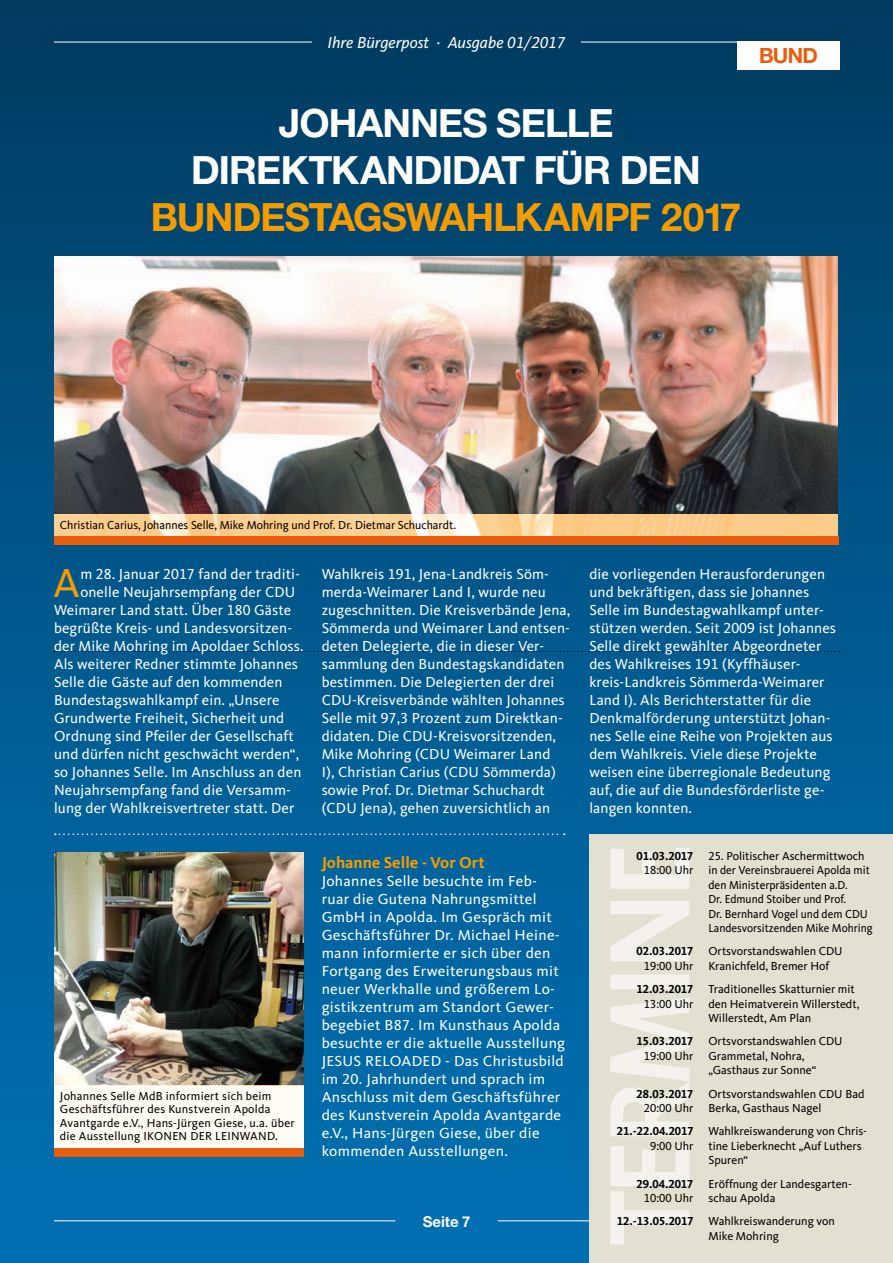
<style>
.page{position:relative;width:893px;height:1263px;background:#fff}
.page>*{position:absolute;margin:0;border:0;box-sizing:border-box;transform-origin:0 0}
.t1{font:42px "CDU Kievit Tab";color:#f49b00}
.t2{font:700 39px/46.8px "CDU Helvetica";letter-spacing:.015em;color:#fff;text-align:center}
.t3{font:700 39px "CDU Helvetica";letter-spacing:.01em;color:#f49b00}
.t4{font:700 21px "CDU Helvetica";color:#e95d0f}
.t5{font:italic 16.5px "CDU Kievit Tab";color:#fff}
.t6{font:700 16.5px "CDU Kievit Tab";color:#f49b00}
.t7{font:15px/18px "CDU Kievit Tab";letter-spacing:.01em;color:#fff}
.t8{font:700 15px "CDU Helvetica";color:#fff}
.t9{font:12px/14.4px "CDU Kievit Tab";color:#000}
.t10{font:12px/13.5px "CDU Kievit Tab";letter-spacing:.02em;color:#000}
.t11{font:12px/14.4px "CDU Kievit Tab";color:#000;scale:.96 1}
.t12{font:700 12px "CDU Kievit Tab";color:#000}
.s1{font-weight:700}
</style>
<div class="page">
<div style="left:0;top:0;width:893px;height:1263px;background:linear-gradient(to bottom,#003d62,#0073b6)"></div>
<hr style="left:54px;top:42px;width:258px;height:1px;background:#fff">
<hr style="left:581px;top:42px;width:258px;height:1px;background:#fff">
<hr style="left:54px;top:1220px;width:341px;height:1px;background:#fff">
<hr style="left:497px;top:1220px;width:342px;height:1px;background:#fff">
<svg style="left:54px;top:651px;width:786px;height:1px"></svg>
<svg style="left:55px;top:833px;width:510px;height:2px"></svg>
<div style="left:737px;top:42px;width:102px;height:28px;background:#fff"></div>
<img style="left:54px;top:256px;width:784px;height:259px">
<svg style="left:54px;top:515px;width:784px;height:21px;background:#fbd297"></svg>
<div style="left:54px;top:536px;width:785px;height:9px;background:#e95d0f"></div>
<img style="left:54px;top:852px;width:250px;height:233px">
<div style="left:54px;top:1085px;width:250px;height:63px;background:#fffbf5"></div>
<div style="left:54px;top:1148px;width:250px;height:9px;background:#e95d0f"></div>
<div style="left:589px;top:834px;width:304px;height:429px;background:#e2e0d0"></div>
<svg style="left:610px;top:848px;width:79px;height:396px"></svg>
<p class="t5" style="left:327px;top:33px;width:239px">Ihre Bürgerpost · Ausgabe 01/2017</p>
<h2 class="t2" style="left:192px;top:99px;width:510px">JOHANNES SELLE<br>DIREKTKANDIDAT FÜR DEN</h2>
<h2 class="t3" style="left:152px;top:193px;width:590px">BUNDESTAGSWAHLKAMPF 2017</h2>
<h3 class="t4" style="left:759px;top:43px;width:60px">BUND</h3>
<p class="t9" style="left:60px;top:518px;width:398px">Christian Carius, Johannes Selle, Mike Mohring und Prof. Dr. Dietmar Schuchardt.</p>
<h1 class="t1" style="left:53px;top:559px;width:28px">A</h1>
<p class="t7" style="left:80px;top:565px;width:221px">m 28. Januar 2017 fand der traditi-</p>
<p class="t7" style="left:322px;top:565px;width:250px">Wahlkreis 191, Jena-Landkreis Söm&shy;merda-Weimarer Land I, wurde neu zugeschnitten. Die Kreisverbände Jena, Sömmerda und Weimarer Land entsen&shy;deten Delegierte, die in dieser Ver&shy;sammlung den Bundestagskandidaten bestimmen. Die Delegierten der drei CDU-Kreisverbände wählten Johannes Selle mit 97,3 Prozent zum Direktkan&shy;didaten. Die CDU-Kreisvorsitzenden, Mike Mohring (CDU Weimarer Land<br>I), Christian Carius (CDU Sömmerda) sowie Prof. Dr. Dietmar Schuchardt (CDU Jena), gehen zuversichtlich an</p>
<p class="t7" style="left:589px;top:565px;width:248px">die vorliegenden Herausforderungen und bekräftigen, dass sie Johannes Selle im Bundestagwahlkampf unter&shy;stützen werden. Seit 2009 ist Johannes Selle direkt gewählter Abgeordneter des Wahlkreises 191 (Kyffhäuser&shy;kreis-Landkreis Sömmerda-Weimarer Land I). Als Berichterstatter für die Denkmalförderung unterstützt Johan&shy;nes Selle eine Reihe von Projekten aus dem Wahlkreis. Viele diese Projekte weisen eine überregionale Bedeutung auf, die auf die Bundesförderliste ge&shy;langen konnten.</p>
<p class="t7" style="left:80px;top:583px;width:216px">onelle Neujahrsempfang der CDU</p>
<p class="t7" style="left:54px;top:601px;width:239px">Weimarer Land statt. Über 180 Gäste</p>
<p class="t7" style="left:54px;top:619px;width:240px">begrüßte Kreis- und Landesvorsitzen-</p>
<p class="t7" style="left:54px;top:637px;width:251px">der Mike Mohring im Apoldaer Schloss.</p>
<p class="t7" style="left:54px;top:655px;width:246px">Als weiterer Redner stimmte Johannes</p>
<p class="t7" style="left:54px;top:673px;width:230px">Selle die Gäste auf den kommenden</p>
<p class="t7" style="left:54px;top:691px;width:227px">Bundestagswahlkampf ein. „Unsere</p>
<p class="t7" style="left:54px;top:709px;width:232px">Grundwerte Freiheit, Sicherheit und</p>
<p class="t7" style="left:54px;top:727px;width:241px">Ordnung sind Pfeiler der Gesellschaft</p>
<p class="t7" style="left:54px;top:745px;width:247px">und dürfen nicht geschwächt werden“,</p>
<p class="t7" style="left:54px;top:763px;width:249px">so Johannes Selle. Im Anschluss an den</p>
<p class="t7" style="left:54px;top:781px;width:238px">Neujahrsempfang fand die Versamm-</p>
<p class="t7" style="left:54px;top:799px;width:242px">lung der Wahlkreisvertreter statt. Der</p>
<p class="t10" style="left:60px;top:1089px;width:236px">Johannes Selle MdB informiert sich beim Geschäftsführer des Kunstverein Apolda Avantgarde e.V., Hans-Jürgen Giese, u.a. über die Ausstellung IKONEN DER LEINWAND.</p>
<p class="t6" style="left:322px;top:853px;width:165px">Johanne Selle - Vor Ort</p>
<p class="t7" style="left:322px;top:872px;width:245px">Johannes Selle besuchte im Feb&shy;ruar die Gutena Nahrungsmittel GmbH in Apolda. Im Gespräch mit Geschäftsführer Dr. Michael Heine&shy;mann informierte er sich über den Fortgang des Erweiterungsbaus mit neuer Werkhalle und größerem Lo&shy;gistikzentrum am Standort Gewer&shy;begebiet B87. Im Kunsthaus Apolda besuchte er die aktuelle Ausstellung JESUS RELOADED - Das Christusbild im 20. Jahrhundert und sprach im Anschluss mit dem Geschäftsführer des Kunstverein Apolda Avantgarde e.V., Hans-Jürgen Giese, über die kommenden Ausstellungen.</p>
<p class="t8" style="left:423px;top:1212px;width:48px">Seite 7</p>
<p class="t12" style="left:637px;top:849px;width:58px">01.03.2017</p>
<p class="t9" style="left:708px;top:849px;width:157px">25. Politischer Aschermittwoch</p>
<p class="t9" style="left:644px;top:863px;width:51px">18:00 Uhr</p>
<p class="t11" style="left:708px;top:863px;width:173px">in der Vereinsbrauerei Apolda mit den Ministerpräsidenten a.D.<br>Dr. Edmund Stoiber und Prof.<br>Dr. Bernhard Vogel und dem CDU<br>Landesvorsitzenden Mike Mohring</p>
<p class="t12" style="left:637px;top:944px;width:58px">02.03.2017</p>
<p class="t9" style="left:708px;top:944px;width:136px">Ortsvorstandswahlen CDU</p>
<p class="t9" style="left:644px;top:958px;width:51px">19:00 Uhr</p>
<p class="t9" style="left:708px;top:958px;width:122px">Kranichfeld, Bremer Hof</p>
<p class="t12" style="left:637px;top:982px;width:58px">12.03.2017</p>
<p class="t9" style="left:708px;top:982px;width:148px">Traditionelles Skatturnier mit</p>
<p class="t9" style="left:644px;top:996px;width:51px">13:00 Uhr</p>
<p class="t9" style="left:708px;top:996px;width:153px">den Heimatverein Willerstedt,<br>Willerstedt, Am Plan</p>
<p class="t12" style="left:637px;top:1034px;width:58px">15.03.2017</p>
<p class="t9" style="left:708px;top:1034px;width:136px">Ortsvorstandswahlen CDU</p>
<p class="t9" style="left:644px;top:1048px;width:51px">19:00 Uhr</p>
<p class="t9" style="left:708px;top:1048px;width:109px">Grammetal, Nohra, „Gasthaus zur Sonne“</p>
<p class="t12" style="left:637px;top:1086px;width:58px">28.03.2017</p>
<p class="t9" style="left:708px;top:1086px;width:158px">Ortsvorstandswahlen CDU Bad</p>
<p class="t9" style="left:644px;top:1101px;width:51px">20:00 Uhr</p>
<p class="t9" style="left:617px;top:1096px;width:252px;line-height:23.4px;text-indent:92px">Berka, Gasthaus Nagel<br><span class="s1">21.-22.04.2017</span> Wahlkreiswanderung von Chris-</p>
<p class="t9" style="left:650px;top:1138px;width:45px">9:00 Uhr</p>
<p class="t9" style="left:708px;top:1138px;width:155px">tine Lieberknecht „Auf Luthers<br>Spuren“</p>
<p class="t12" style="left:637px;top:1176px;width:58px">29.04.2017</p>
<p class="t9" style="left:708px;top:1176px;width:145px">Eröffnung der Landesgarten-</p>
<p class="t9" style="left:644px;top:1191px;width:51px">10:00 Uhr</p>
<p class="t9" style="left:617px;top:1186px;width:219px;line-height:23.4px;text-indent:92px">schau Apolda<br><span class="s1">12.-13.05.2017</span> Wahlkreiswanderung von</p>
<p class="t9" style="left:708px;top:1228px;width:72px">Mike Mohring</p>
</div>
